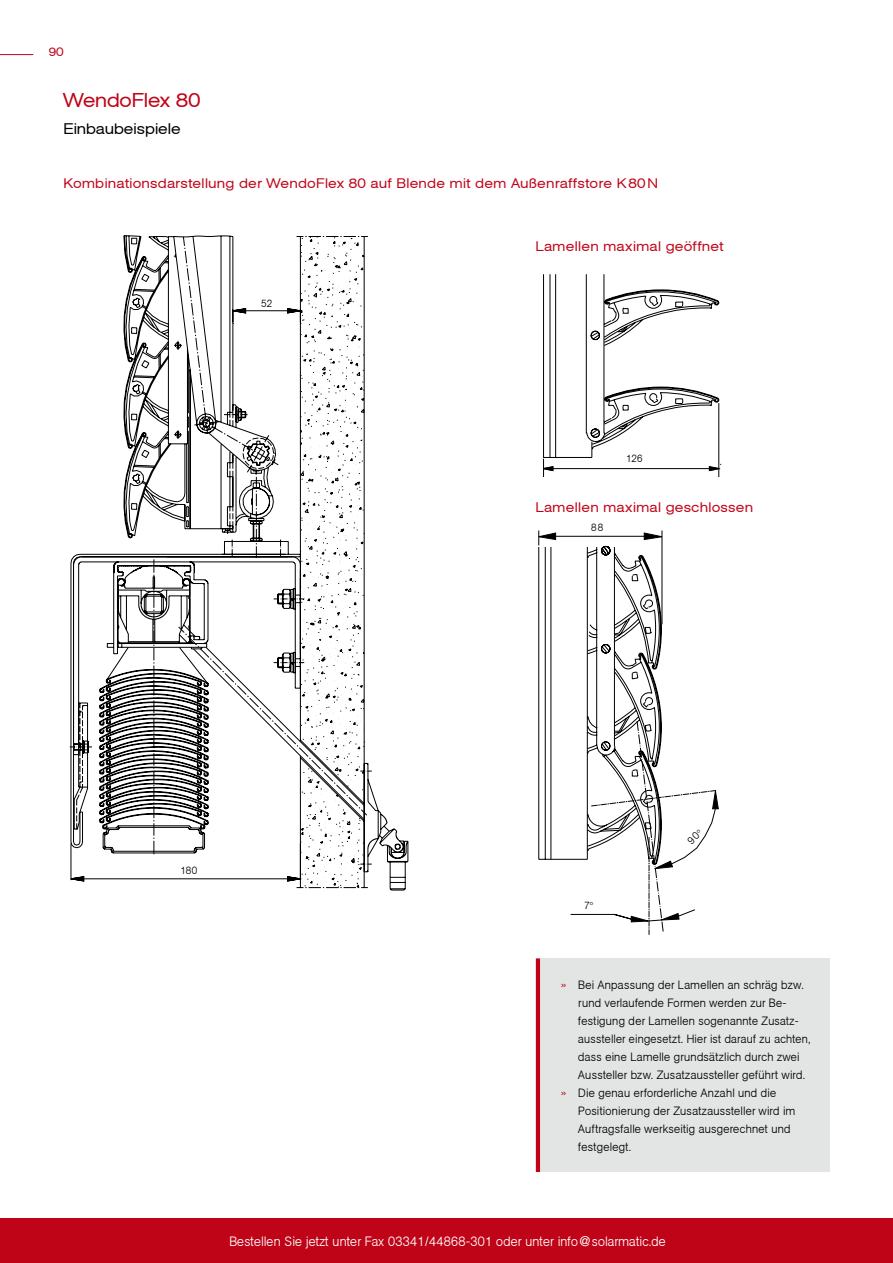
<style>
.page{position:relative;width:893px;height:1263px;background:#fff}
.page>*{position:absolute;margin:0;border:0;box-sizing:border-box;transform-origin:0 0}
.t1{font:19.5px "Agba Extended Normal";color:#c00418}
.t2{font:15px "Agba Extended Normal";letter-spacing:.01em;color:#000}
.t3{font:13.5px "Agba Extended Normal";letter-spacing:.035em;color:#c00418}
.t4{font:700 13.5px "Agba Small";color:#fff}
.t5{font:700 12px "Agba Small";letter-spacing:.01em;color:#000}
.t6{font:12px "Agba Extended Normal";color:#c00418}
.t7{font:700 10.5px "Agba Small";color:#000}
.s1{color:#c00418}
</style>
<div class="page">
<hr style="left:0;top:54px;width:33px;height:1px;background:#c00418">
<div style="left:0;top:1219px;width:893px;height:44px;background:#c00418"></div>
<svg style="left:70px;top:237px;width:338px;height:653px"></svg>
<svg style="left:543px;top:274px;width:178px;height:202px"></svg>
<hr style="left:718px;top:403px;width:1px;height:73px;background:#000">
<div style="left:625px;top:451px;width:19px;height:16px;background:#fff"></div>
<hr style="left:545px;top:547px;width:1px;height:312px;background:#000">
<hr style="left:538px;top:547px;width:1px;height:312px;background:#000">
<hr style="left:539px;top:859px;width:48px;height:1px;background:#000">
<svg style="left:550px;top:532px;width:20px;height:328px"></svg>
<hr style="left:554px;top:536px;width:92px;height:1px;background:#000">
<svg style="left:538px;top:530px;width:18px;height:15px"></svg>
<div style="left:536px;top:958px;width:293px;height:214px;background:#e3e4e4"></div>
<hr style="left:536px;top:958px;width:4px;height:214px;background:#c00418">
<svg style="left:570px;top:530px;width:149px;height:405px"></svg>
<p class="t6" style="left:49px;top:45px;width:16px">90</p>
<p class="t1" style="left:64px;top:89px;width:138px">WendoFlex 80</p>
<p class="t2" style="left:64px;top:120px;width:119px">Einbaubeispiele</p>
<p class="t3" style="left:64px;top:176px;width:596px">Kombinationsdarstellung der WendoFlex 80 auf Blende mit dem Außenraffstore K 80 N</p>
<p class="t7" style="left:261px;top:298px;width:13px">52</p>
<p class="t3" style="left:536px;top:239px;width:189px">Lamellen maximal geöffnet</p>
<p class="t7" style="left:626px;top:452px;width:18px">126</p>
<p class="t3" style="left:536px;top:499px;width:219px">Lamellen maximal geschlossen</p>
<p class="t7" style="left:591px;top:522px;width:14px">88</p>
<p class="t7" style="left:180px;top:864px;width:19px">180</p>
<p class="t7" style="left:584px;top:899px;width:10px">7°</p>
<p class="t5" style="left:561px;top:978px;width:244px"><span class="s1">»</span> Bei Anpassung der Lamellen an schräg bzw.</p>
<p class="t5" style="left:578px;top:996px;width:209px">rund verlaufende Formen werden zur Be-</p>
<p class="t5" style="left:578px;top:1014px;width:222px">festigung der Lamellen sogenannte Zusatz-</p>
<p class="t5" style="left:578px;top:1032px;width:234px">aussteller eingesetzt. Hier ist darauf zu achten,</p>
<p class="t5" style="left:578px;top:1050px;width:223px">dass eine Lamelle grundsätzlich durch zwei</p>
<p class="t5" style="left:578px;top:1068px;width:228px">Aussteller bzw. Zusatzaussteller geführt wird.</p>
<p class="t5" style="left:561px;top:1086px;width:217px"><span class="s1">»</span> Die genau erforderliche Anzahl und die</p>
<p class="t5" style="left:578px;top:1104px;width:219px">Positionierung der Zusatzaussteller wird im</p>
<p class="t5" style="left:578px;top:1122px;width:214px">Auftragsfalle werkseitig ausgerechnet und</p>
<p class="t5" style="left:578px;top:1140px;width:54px">festgelegt.</p>
<p class="t4" style="left:229px;top:1233px;width:438px">Bestellen Sie jetzt unter Fax 03341/44868-301 oder unter info@solarmatic.de</p>
</div>
